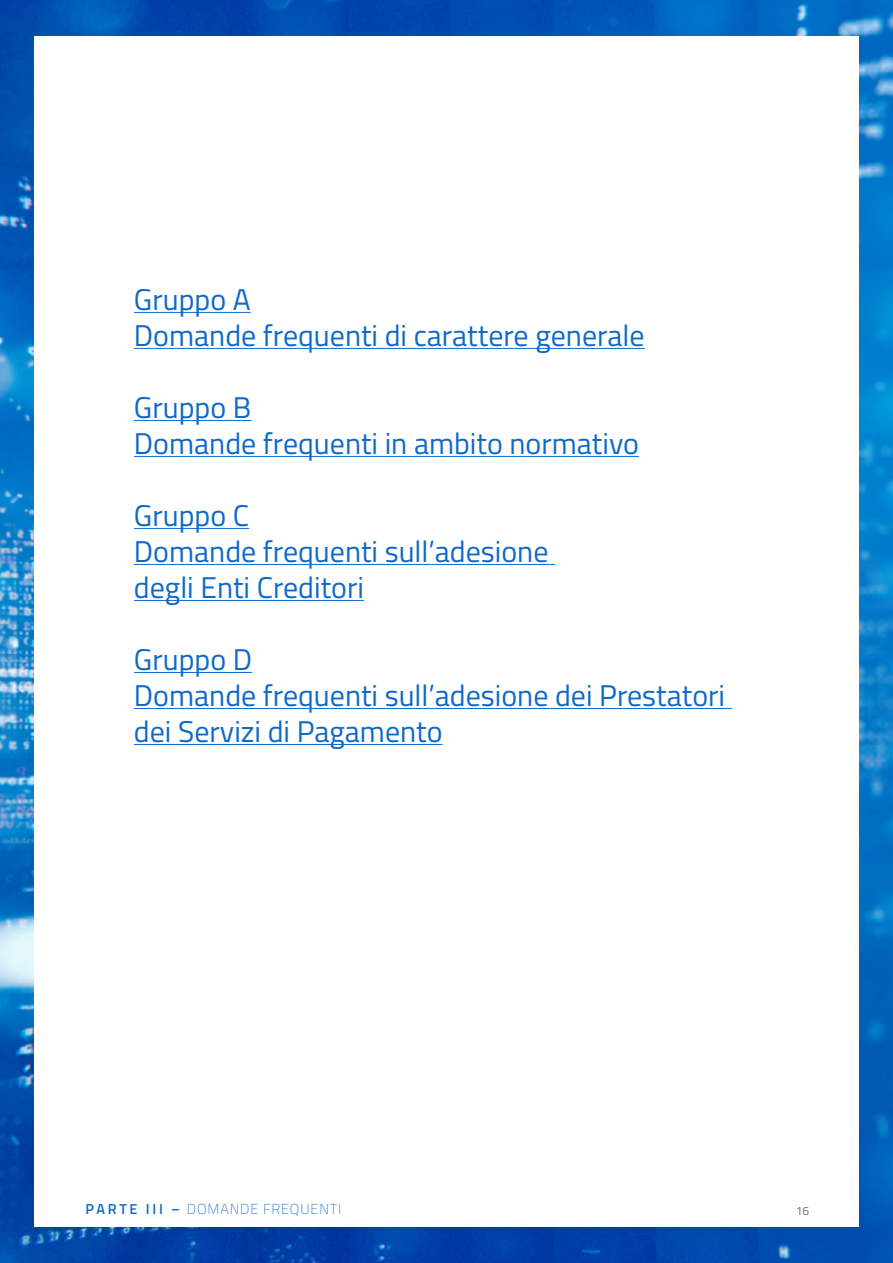
<style>
.page{position:relative;width:893px;height:1263px;background:#fff}
.page>*{position:absolute;margin:0;border:0;box-sizing:border-box;transform-origin:0 0}
.t1{font:30px/36px "Titillium Web";color:#0f69c9}
.t2{font:200 14.4px "Titillium Web";letter-spacing:.06em;color:#0f69c9}
.t3{font:12px "Titillium Web";color:#706f6f}
.s1{font-weight:600}
</style>
<div class="page">
<img style="left:0;top:0;width:893px;height:1263px">
<div style="left:34px;top:36px;width:825px;height:1191px;background:#fff"></div>
<hr style="left:134px;top:312px;width:117px;height:1px;background:#0f69c9">
<hr style="left:134px;top:348px;width:511px;height:1px;background:#0f69c9">
<hr style="left:134px;top:420px;width:117px;height:1px;background:#0f69c9">
<hr style="left:134px;top:456px;width:505px;height:1px;background:#0f69c9">
<hr style="left:134px;top:528px;width:115px;height:1px;background:#0f69c9">
<hr style="left:134px;top:564px;width:421px;height:1px;background:#0f69c9">
<hr style="left:134px;top:600px;width:230px;height:1px;background:#0f69c9">
<hr style="left:134px;top:672px;width:118px;height:1px;background:#0f69c9">
<hr style="left:134px;top:708px;width:598px;height:1px;background:#0f69c9">
<hr style="left:134px;top:744px;width:309px;height:1px;background:#0f69c9">
<p class="t1" style="left:134px;top:280px;width:512px">Gruppo A<br>Domande frequenti di carattere generale</p>
<p class="t1" style="left:134px;top:388px;width:507px">Gruppo B<br>Domande frequenti in ambito normativo</p>
<p class="t1" style="left:134px;top:496px;width:416px">Gruppo C<br>Domande frequenti sull’adesione degli Enti Creditori</p>
<p class="t1" style="left:134px;top:640px;width:593px">Gruppo D<br>Domande frequenti sull’adesione dei Prestatori dei Servizi di Pagamento</p>
<p class="t2" style="left:86px;top:1199px;width:257px"><span class="s1">PARTE III –</span> DOMANDE FREQUENTI</p>
<p class="t3" style="left:796px;top:1202px;width:15px">16</p>
</div>
